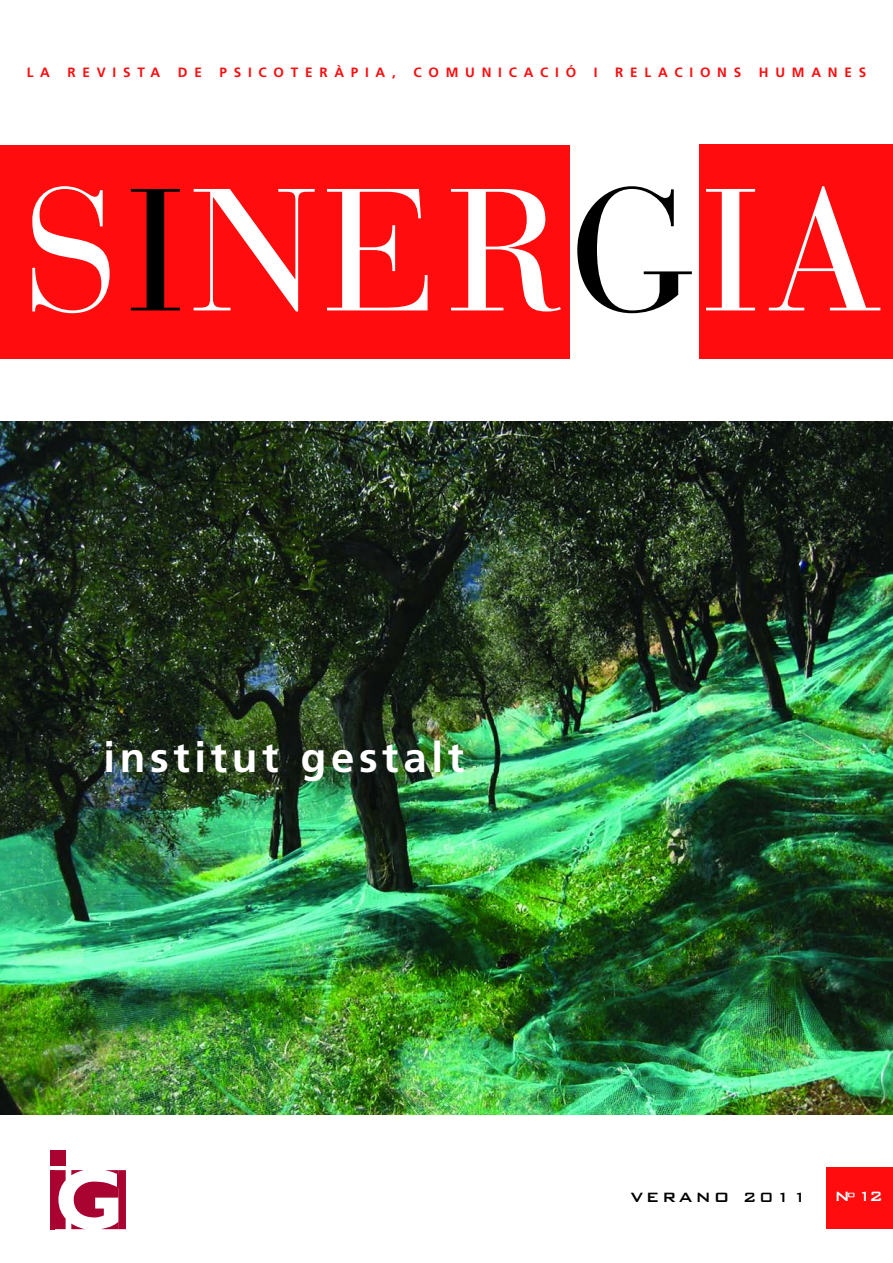
<style>
.page{position:relative;width:893px;height:1263px;background:#fff}
.page>*{position:absolute;margin:0;border:0;box-sizing:border-box;transform-origin:0 0}
.t1{font:172.5px "Bauer Bodoni";letter-spacing:.045em;color:#fff}
.t2{font:700 42px "Frutiger";letter-spacing:.11em;color:#fff}
.t3{font:500 18px "Bank Gothic BT";letter-spacing:.155em;color:#000}
.t4{font:500 18px "Bank Gothic BT";color:#fff}
.t5{font:700 13.5px "Frutiger";letter-spacing:.5em;color:#ff0c0f}
.s1{color:#000}
</style>
<div class="page">
<div style="left:827px;top:1167px;width:66px;height:61px;background:#ff0c0f"></div>
<div style="left:50px;top:1150px;width:16px;height:15px;background:#a90332"></div>
<svg style="left:55px;top:1170px;width:71px;height:59px"></svg>
<div style="left:50px;top:1170px;width:5px;height:59px;background:#a90332"></div>
<div style="left:0;top:145px;width:570px;height:213px;background:#ff0c0f"></div>
<div style="left:699px;top:144px;width:194px;height:214px;background:#ff0c0f"></div>
<img style="left:0;top:421px;width:893px;height:693px">
<p class="t5" style="left:27px;top:67px;width:25px">L A</p>
<p class="t5" style="left:68px;top:67px;width:94px">REVISTA</p>
<p class="t5" style="left:178px;top:67px;width:26px">D E</p>
<p class="t5" style="left:220px;top:67px;width:178px">PSICOTERÀPIA,</p>
<p class="t5" style="left:413px;top:67px;width:164px">COMUNICACIÓ</p>
<p class="t5" style="left:594px;top:67px;width:5px">I</p>
<p class="t5" style="left:615px;top:67px;width:128px">RELACIONS</p>
<p class="t5" style="left:759px;top:67px;width:109px">HUMANES</p>
<h1 class="t1" style="left:23px;top:189px;width:861px">S<span class="s1">I</span>NER<span class="s1">G</span>IA</h1>
<h2 class="t2" style="left:104px;top:740px;width:362px">institut gestalt</h2>
<h3 class="t3" style="left:631px;top:1185px;width:178px">VERANO 2011</h3>
<h3 class="t4" style="left:834px;top:1185px;width:50px">Nº 12</h3>
</div>
